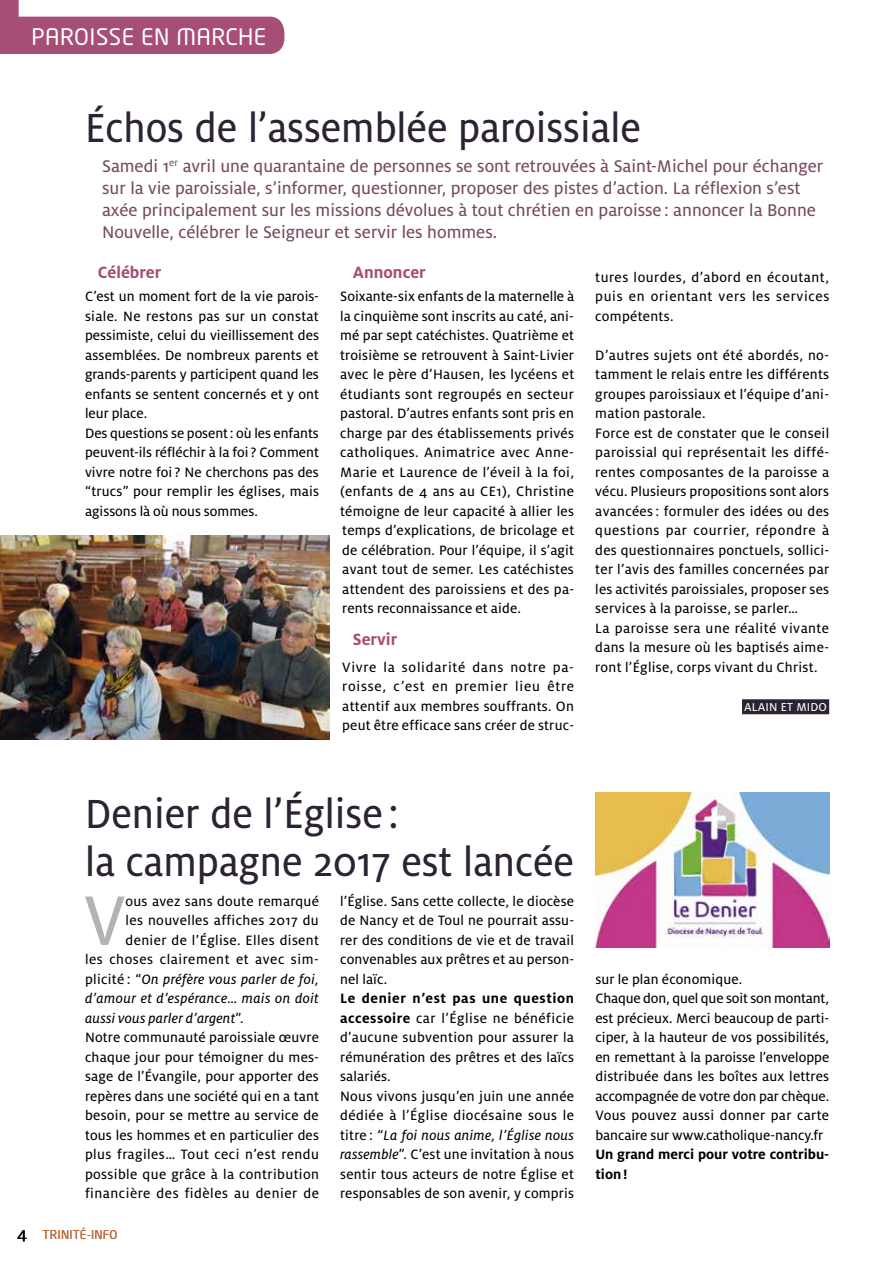
<style>
.page{position:relative;width:893px;height:1263px;background:#fff}
.page>*{position:absolute;margin:0;border:0;box-sizing:border-box;transform-origin:0 0}
.t1{font:77.7px "Milo OT Text";color:#b1b3b4;scale:.95 1}
.t2{font:45px/48px "Milo OT Text";color:#2b2232;scale:.94 1}
.t3{font:22.5px "Neo Tech Alt";letter-spacing:.02em;color:#fff}
.t4{font:18.75px/21.8px "Milo OT Text";color:#774a62}
.t5{font:700 18px "Milo OT";color:#a74e76}
.t6{font:15px/19.5px "Milo OT Text";letter-spacing:.015em;color:#000;text-align:justify}
.t7{font:15px/19.5px "Milo OT Text Ita";letter-spacing:.015em;color:#000;text-align:justify}
.t8{font:700 15px/19.5px "Milo OT";color:#000}
.t9{font:700 15px "Milo OT";letter-spacing:.035em;color:#000}
.t10{font:12.75px "Milo OT Text";letter-spacing:.01em;color:#fff}
.t11{font:12px "Neo Tech Alt";letter-spacing:.02em;color:#bb6c3f}
.s1{font-family:"Milo OT";font-weight:700}
.s2{font-family:"Milo OT Text"}
.s3{font-family:"Milo OT Text Ita"}
.s4{font-family:"Milo OT Text";font-size:18px;color:#000}
</style>
<div class="page">
<svg style="left:0;top:0;width:284px;height:54px"></svg>
<div style="left:742px;top:699px;width:87px;height:15px;background:#2b2232"></div>
<img style="left:595px;top:792px;width:234px;height:156px">
<img style="left:0;top:535px;width:330px;height:205px">
<h3 class="t3" style="left:31px;top:23px;width:236px">PAROISSE EN MARCHE</h3>
<h2 class="t2" style="left:85px;top:104px;width:593px">Échos de l’assemblée paroissiale</h2>
<p class="t4" style="left:102px;top:156px;width:723px">Samedi 1<sup>er</sup> avril une quarantaine de personnes se sont retrouvées à Saint-Michel pour échanger sur la vie paroissiale, s’informer, questionner, proposer des pistes d’action. La réflexion s’est axée principalement sur les missions dévolues à tout chrétien en paroisse : annoncer la Bonne Nouvelle, célébrer le Seigneur et servir les hommes.</p>
<p class="t5" style="left:98px;top:262px;width:65px">Célébrer</p>
<p class="t6" style="left:85px;top:287px;width:235px;text-align:left">C’est un moment fort de la vie parois&shy;siale. Ne restons pas sur un constat pessimiste, celui du vieillissement des assemblées. De nombreux parents et grands-parents y participent quand les enfants se sentent concernés et y ont leur place.<br>Des questions se posent: où les enfants peuvent-ils réfléchir à la foi ? Comment vivre notre foi ? Ne cherchons pas des “trucs” pour remplir les églises, mais agissons là où nous sommes.</p>
<p class="t5" style="left:353px;top:262px;width:74px">Annoncer</p>
<p class="t6" style="left:340px;top:287px;width:236px">Soixante-six enfants de la maternelle à la cinquième sont inscrits au caté, ani&shy;mé par sept catéchistes. Quatrième et troisième se retrouvent à Saint-Livier avec le père d’Hausen, les lycéens et étudiants sont regroupés en secteur pastoral. D’autres enfants sont pris en charge par des établissements privés catholiques. Animatrice avec Anne-Marie et Laurence de l’éveil à la foi, (enfants de 4 ans au CE1), Christine témoigne de leur capacité à allier les temps d’explications, de bricolage et de célébration. Pour l’équipe, il s’agit avant tout de semer. Les catéchistes attendent des paroissiens et des pa&shy;rents reconnaissance et aide.</p>
<p class="t5" style="left:353px;top:629px;width:46px">Servir</p>
<p class="t6" style="left:342px;top:657px;width:233px">Vivre la solidarité dans notre pa&shy;roisse, c’est en premier lieu être attentif aux membres souffrants. On peut être efficace sans créer de struc-</p>
<p class="t6" style="left:595px;top:267px;width:235px">tures lourdes, d’abord en écoutant, puis en orientant vers les services compétents.</p>
<p class="t6" style="left:595px;top:345px;width:235px;text-align:left">D’autres sujets ont été abordés, no&shy;tamment le relais entre les différents groupes paroissiaux et l’équipe d’ani&shy;mation pastorale.<br>Force est de constater que le conseil paroissial qui représentait les diffé&shy;rentes composantes de la paroisse a vécu. Plusieurs propositions sont alors avancées: formuler des idées ou des questions par courrier, répondre à des questionnaires ponctuels, sollici&shy;ter l’avis des familles concernées par les activités paroissiales, proposer ses services à la paroisse, se parler…<br>La paroisse sera une réalité vivante dans la mesure où les baptisés aime&shy;ront l’Église, corps vivant du Christ.</p>
<p class="t10" style="left:744px;top:700px;width:84px">ALAIN ET MIDO</p>
<h2 class="t2" style="left:85px;top:790px;width:522px">Denier de l’Église :<br>la campagne 2017 est lancée</h2>
<h1 class="t1" style="left:84px;top:878px;width:45px">V</h1>
<p class="t6" style="left:340px;top:891px;width:235px">l’Église. Sans cette collecte, le diocèse de Nancy et de Toul ne pourrait assu&shy;rer des conditions de vie et de travail convenables aux prêtres et au person&shy;nel laïc.</p>
<p class="t9" style="left:340px;top:990px;width:235px">Le denier n’est pas une question</p>
<p class="t6" style="left:340px;top:1008px;width:235px;text-align:left"><span class="s1">accessoire</span> car l’Église ne bénéficie d’aucune subvention pour assurer la rémunération des prêtres et des laïcs salariés.<br>Nous vivons jusqu’en juin une année dédiée à l’Église diocésaine sous le</p>
<p class="t7" style="left:340px;top:1125px;width:235px"><span class="s2">titre : “</span>La foi nous anime, l’Église nous</p>
<p class="t6" style="left:340px;top:1145px;width:235px"><span class="s3">rassemble</span>”. C’est une invitation à nous sentir tous acteurs de notre Église et responsables de son avenir, y compris</p>
<p class="t6" style="left:85px;top:891px;width:235px;text-align:right">ous avez sans doute remarqué<br>les nouvelles affiches 2017 du denier de l’Église. Elles disent<br>les choses clairement et avec sim-</p>
<p class="t7" style="left:85px;top:969px;width:235px"><span class="s2">plicité : “</span>On préfère vous parler de foi, d’amour et d’espérance… mais on doit aussi vous parler d’argent<span class="s2">”.</span></p>
<p class="t6" style="left:85px;top:1028px;width:235px">Notre communauté paroissiale œuvre chaque jour pour témoigner du mes&shy;sage de l’Évangile, pour apporter des repères dans une société qui en a tant besoin, pour se mettre au service de tous les hommes et en particulier des plus fragiles… Tout ceci n’est rendu possible que grâce à la contribution financière des fidèles au denier de</p>
<p class="t11" style="left:17px;top:1227px;width:102px"><span class="s4">4</span> TRINITÉ-INFO</p>
<p class="t6" style="left:595px;top:969px;width:235px;text-align:left">sur le plan économique.<br>Chaque don, quel que soit son montant, est précieux. Merci beaucoup de parti&shy;ciper, à la hauteur de vos possibilités, en remettant à la paroisse l’enveloppe distribuée dans les boîtes aux lettres accompagnée de votre don par chèque.<br>Vous pouvez aussi donner par carte bancaire sur www.catholique-nancy.fr</p>
<p class="t8" style="left:595px;top:1145px;width:235px">Un grand merci pour votre contribu&shy;tion!</p>
</div>
